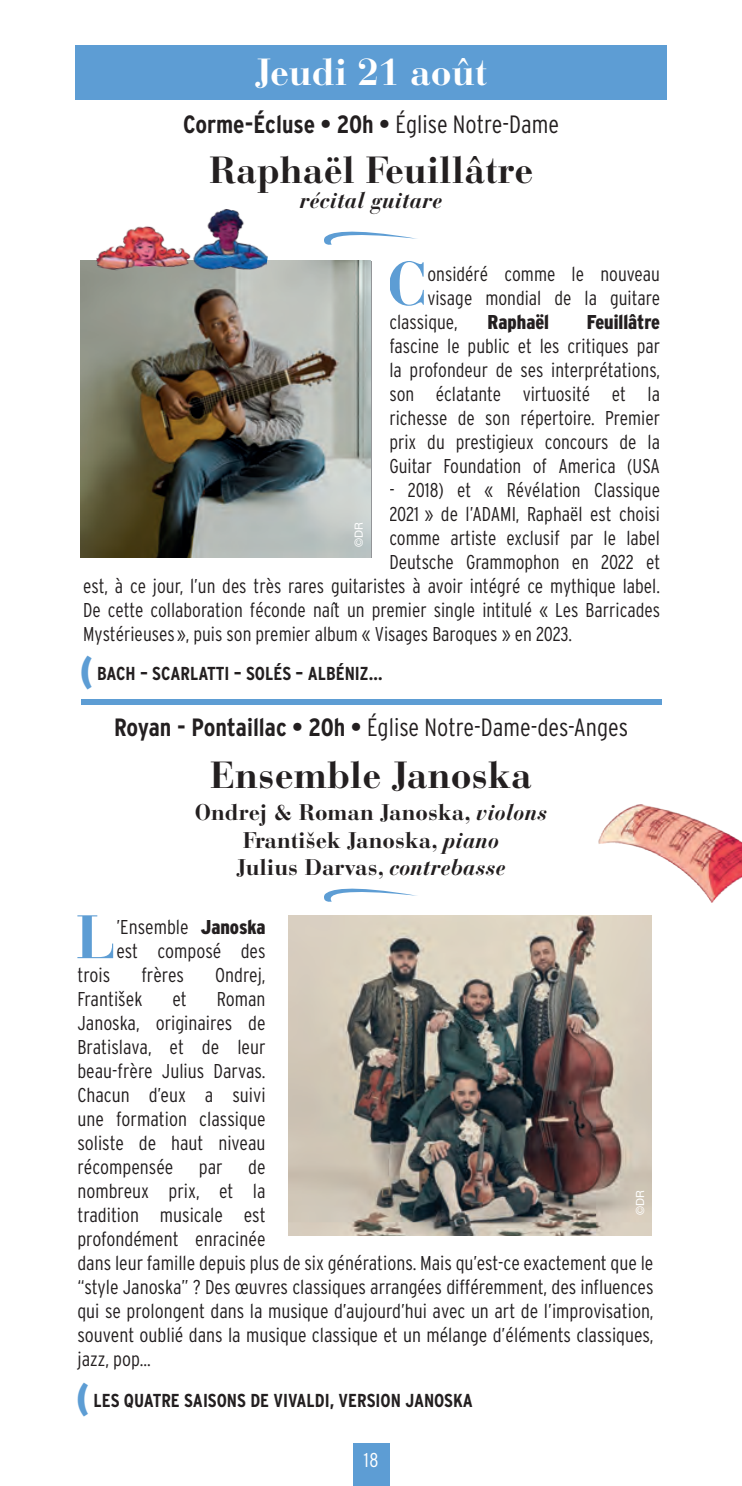
<style>
.page{position:relative;width:742px;height:1486px;background:#fff}
.page>*{position:absolute;margin:0;border:0;box-sizing:border-box;transform-origin:0 0}
.t1{font:700 60.75px "Bauer Bodoni Std";color:#5d9dd4}
.t2{font:700 37.5px "Bauer Bodoni Std";color:#231f20}
.t3{font:700 37.5px "Bauer Bodoni Std";color:#fff}
.t4{font:300 condensed 25px "Interstate";color:#231f20}
.t5{font:700 condensed 25px "Interstate";color:#231f20}
.t6{font:700 22.5px/27.5px "Bauer Bodoni Std";color:#231f20;text-align:center}
.t7{font:italic 700 22.5px "Bauer Bodoni Std";color:#231f20}
.t8{font:300 condensed 20px/24px "Interstate";color:#231f20;text-align:justify}
.t9{font:900 condensed 20px "Interstate";color:#231f20}
.t10{font:300 condensed 20px "Interstate";color:#fff}
.t11{font:700 condensed 18.75px "Interstate";color:#231f20}
.t12{font:11.25px "Helvetica Neue LT Std";color:#fff}
.s1{font-weight:300}
.s2{font-weight:900;font-size:41px;color:#5d9dd4}
.s3{font-weight:700}
.s4{font-style:italic}
.s5{font-weight:900}
</style>
<div class="page">
<div style="left:81px;top:699px;width:580px;height:6px;background:#5d9dd4"></div>
<div style="left:75px;top:45px;width:591px;height:55px;background:#5d9dd4"></div>
<svg style="left:324px;top:231px;width:93px;height:14px"></svg>
<svg style="left:324px;top:888px;width:93px;height:14px"></svg>
<div style="left:352px;top:1443px;width:37px;height:43px;background:#5d9dd4"></div>
<img style="left:288px;top:915px;width:363px;height:321px">
<img style="left:598px;top:805px;width:143px;height:98px">
<img style="left:81px;top:261px;width:289px;height:296px">
<img style="left:95px;top:209px;width:179px;height:84px">
<h2 class="t3" style="left:255px;top:49px;width:233px">Jeudi 21 août</h2>
<p class="t5" style="left:183px;top:110px;width:377px">Corme-Écluse • 20h • <span class="s1">Église Notre-Dame</span></p>
<h2 class="t2" style="left:209px;top:147px;width:325px">Raphaël Feuillâtre</h2>
<p class="t7" style="left:299px;top:186px;width:144px">récital guitare</p>
<h1 class="t1" style="left:386px;top:247px;width:42px">C</h1>
<p class="t8" style="left:427px;top:262px;width:234px">onsidéré comme le nouveau</p>
<p class="t8" style="left:427px;top:286px;width:234px">visage mondial de la guitare</p>
<p class="t8" style="left:389px;top:310px;width:70px">classique,</p>
<p class="t9" style="left:487px;top:311px;width:63px">Raphaël</p>
<p class="t9" style="left:586px;top:311px;width:75px">Feuillâtre</p>
<p class="t8" style="left:389px;top:334px;width:272px">fascine le public et les critiques par la profondeur de ses interprétations, son éclatante virtuosité et la richesse de son répertoire. Premier prix du prestigieux concours de la Guitar Foundation of America (USA</p>
<p class="t8" style="left:389px;top:478px;width:272px">- 2018) et « Révélation Classique</p>
<p class="t8" style="left:389px;top:502px;width:272px">2021 » de l’ADAMI, Raphaël est choisi</p>
<p class="t8" style="left:389px;top:526px;width:272px">comme artiste exclusif par le label</p>
<p class="t8" style="left:389px;top:550px;width:272px">Deutsche Grammophon en 2022 et</p>
<p class="t8" style="left:83px;top:574px;width:578px">est, à ce jour, l’un des très rares guitaristes à avoir intégré ce mythique label.</p>
<p class="t8" style="left:83px;top:598px;width:578px">De cette collaboration féconde naît un premier single intitulé « Les Barricades</p>
<p class="t8" style="left:83px;top:622px;width:490px">Mystérieuses », puis son premier album « Visages Baroques » en 2023.</p>
<p class="t12" style="left:352px;top:547px;width:26px;rotate:-90deg">©DR</p>
<p class="t11" style="left:80px;top:663px;width:304px"><span class="s2">(</span> BACH – SCARLATTI – SOLÉS – ALBÉNIZ…</p>
<p class="t4" style="left:114px;top:713px;width:515px"><span class="s3">Royan - Pontaillac • 20h •</span> Église Notre-Dame-des-Anges</p>
<h2 class="t2" style="left:210px;top:752px;width:323px">Ensemble Janoska</h2>
<p class="t6" style="left:195px;top:799px;width:354px">Ondrej &amp; Roman Janoska, <span class="s4">violons<br></span>František Janoska, <span class="s4">piano<br></span>Julius Darvas, <span class="s4">contrebasse</span></p>
<h1 class="t1" style="left:76px;top:901px;width:42px">L</h1>
<p class="t8" style="left:116px;top:915px;width:151px">’Ensemble <span class="s5">Janoska </span>est composé des</p>
<p class="t8" style="left:77px;top:963px;width:34px">trois</p>
<p class="t8" style="left:141px;top:963px;width:44px">frères</p>
<p class="t8" style="left:215px;top:963px;width:52px">Ondrej,</p>
<p class="t8" style="left:77px;top:987px;width:67px">František</p>
<p class="t8" style="left:172px;top:987px;width:16px">et</p>
<p class="t8" style="left:77px;top:987px;width:189px;text-indent:139px">Roman Janoska, originaires de Bratislava, et de leur beau-frère Julius Darvas.<br>Chacun d’eux a suivi une formation classique soliste de haut niveau récompensée</p>
<p class="t8" style="left:77px;top:1155px;width:577px;text-align:left;text-indent:171px">de<br>nombreux prix, et la<br>tradition musicale est<br>profondément enracinée<br>dans leur famille depuis plus de six générations. Mais qu’est-ce exactement que le “style Janoska” ? Des œuvres classiques arrangées différemment, des influences qui se prolongent dans la musique d’aujourd’hui avec un art de l’improvisation, souvent oublié dans la musique classique et un mélange d’éléments classiques, jazz, pop...</p>
<p class="t8" style="left:199px;top:1155px;width:25px">par</p>
<p class="t12" style="left:632px;top:1215px;width:26px;rotate:-90deg">©DR</p>
<p class="t11" style="left:76px;top:1390px;width:398px"><span class="s2">(</span> LES QUATRE SAISONS DE VIVALDI, VERSION JANOSKA</p>
<p class="t10" style="left:364px;top:1449px;width:16px">18</p>
</div>
